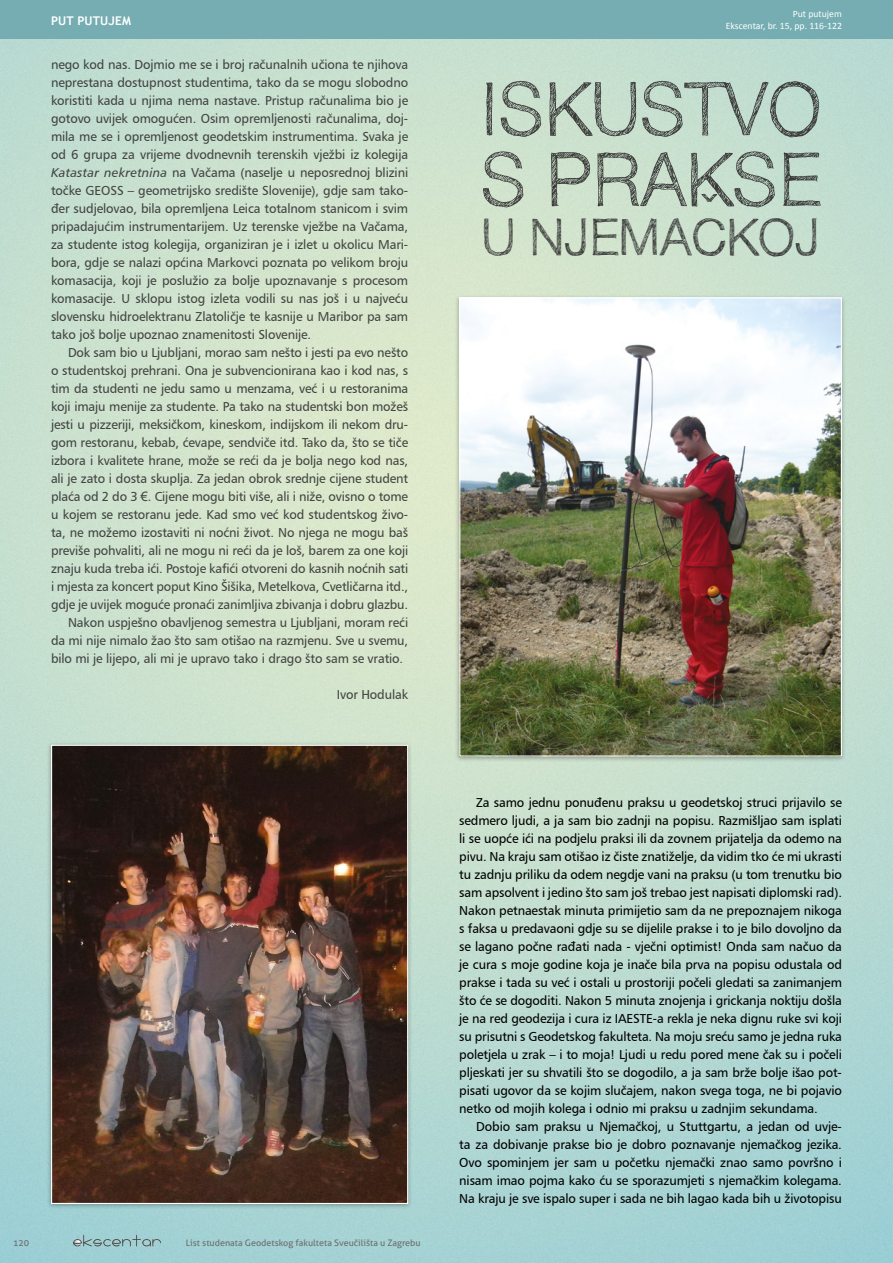
<style>
.page{position:relative;width:893px;height:1263px;background:#fff}
.page>*{position:absolute;margin:0;border:0;box-sizing:border-box;transform-origin:0 0}
.t1{font:300 73.5px/70.5px "Sketchetik";letter-spacing:.145em;color:#3b3b3a}
.t2{font:300 50.55px "Sketchetik";letter-spacing:.095em;color:#3b3b3a}
.t3{font:13.05px/18px "Humanist 777 BT Roman B";letter-spacing:-.015em;color:#3b3b3a;text-align:justify}
.t4{font:13.05px/18px "Humanist 777 BT Roman B";letter-spacing:-.01em;color:#000;text-align:justify}
.t5{font:700 12px "Trebuchet MS";color:#fff}
.t6{font:9.75px/11.7px "Calibri";color:#fff;text-align:right}
.t7{font:9px "Aller";color:#6f6f6e}
.s1{font-family:"Humanist 777 BT Italic B";font-size:12.75px}
.s2{font-family:"Arial"}
</style>
<div class="page">
<svg style="left:73px;top:1235px;width:88px;height:12px"></svg>
<div style="left:0;top:0;width:893px;height:38px;background:#75adb3"></div>
<div style="left:46px;top:741px;width:366px;height:468px;background:#000;opacity:.3"></div>
<img style="left:53px;top:747px;width:353px;height:455px">
<div style="left:455px;top:294px;width:392px;height:468px;background:#000;opacity:.3"></div>
<img style="left:461px;top:299px;width:379px;height:456px">
<svg style="left:701px;top:194px;width:16px;height:8px"></svg>
<p class="t5" style="left:51px;top:13px;width:35px">PUT PUTUJEM</p>
<p class="t3" style="left:51px;top:55px;width:359px">nego kod nas. Dojmio me se i broj računalnih učiona te njihova neprestana dostupnost studentima, tako da se mogu slobodno koristiti kada u njima nema nastave. Pristup računalima bio je gotovo uvijek omogućen. Osim opremljenosti računalima, doj&shy;mila me se i opremljenost geodetskim instrumentima. Svaka je od 6 grupa za vrijeme dvodnevnih terenskih vježbi iz kolegija <span class="s1">Katastar nekretnina</span> na Vačama (naselje u neposrednoj blizini točke GEOSS – geometrijsko središte Slovenije), gdje sam tako&shy;đer sudjelovao, bila opremljena Leica totalnom stanicom i svim pripadajućim instrumentarijem. Uz terenske vježbe na Vačama, za studente istog kolegija, organiziran je i izlet u okolicu Mari&shy;bora, gdje se nalazi općina Markovci poznata po velikom broju komasacija, koji je poslužio za bolje upoznavanje s procesom komasacije. U sklopu istog izleta vodili su nas još i u najveću slovensku hidroelektranu Zlatoličje te kasnije u Maribor pa sam tako još bolje upoznao znamenitosti Slovenije.</p>
<p class="t3" style="left:68px;top:343px;width:342px">Dok sam bio u Ljubljani, morao sam nešto i jesti pa evo nešto</p>
<p class="t3" style="left:51px;top:361px;width:359px">o studentskoj prehrani. Ona je subvencionirana kao i kod nas, s</p>
<p class="t3" style="left:51px;top:379px;width:359px">tim da studenti ne jedu samo u menzama, već i u restoranima</p>
<p class="t3" style="left:51px;top:397px;width:359px">koji imaju menije za studente. Pa tako na studentski bon možeš</p>
<p class="t3" style="left:51px;top:415px;width:359px">jesti u pizzeriji, meksičkom, kineskom, indijskom ili nekom dru-</p>
<p class="t3" style="left:51px;top:433px;width:359px">gom restoranu, kebab, ćevape, sendviče itd. Tako da, što se tiče</p>
<p class="t3" style="left:51px;top:451px;width:359px">izbora i kvalitete hrane, može se reći da je bolja nego kod nas,</p>
<p class="t3" style="left:51px;top:469px;width:359px">ali je zato i dosta skuplja. Za jedan obrok srednje cijene student</p>
<p class="t3" style="left:51px;top:487px;width:359px">plaća od 2 do 3 <span class="s2">€</span>. Cijene mogu biti više, ali i niže, ovisno o tome</p>
<p class="t3" style="left:51px;top:505px;width:359px">u kojem se restoranu jede. Kad smo već kod studentskog živo-</p>
<p class="t3" style="left:51px;top:523px;width:359px">ta, ne možemo izostaviti ni noćni život. No njega ne mogu baš</p>
<p class="t3" style="left:51px;top:541px;width:359px">previše pohvaliti, ali ne mogu ni reći da je loš, barem za one koji</p>
<p class="t3" style="left:51px;top:559px;width:359px">znaju kuda treba ići. Postoje kafići otvoreni do kasnih noćnih sati</p>
<p class="t3" style="left:51px;top:577px;width:359px">i mjesta za koncert poput Kino Šišika, Metelkova, Cvetličarna itd.,</p>
<p class="t3" style="left:51px;top:595px;width:359px">gdje je uvijek moguće pronaći zanimljiva zbivanja i dobru glazbu.</p>
<p class="t3" style="left:68px;top:613px;width:342px">Nakon uspješno obavljenog semestra u Ljubljani, moram reći</p>
<p class="t3" style="left:51px;top:631px;width:359px">da mi nije nimalo žao što sam otišao na razmjenu. Sve u svemu,</p>
<p class="t3" style="left:51px;top:649px;width:354px">bilo mi je lijepo, ali mi je upravo tako i drago što sam se vratio.</p>
<p class="t3" style="left:337px;top:685px;width:73px">Ivor Hodulak</p>
<p class="t6" style="left:726px;top:8px;width:118px">Put putujem<br>Ekscentar, br. 15, pp. 116-122</p>
<h1 class="t1" style="left:480px;top:72px;width:342px">ISKUSTVO<br>S PRAKSE</h1>
<h2 class="t2" style="left:481px;top:206px;width:340px">U NJEMACKOJ</h2>
<p class="t7" style="left:13px;top:1238px;width:18px">120</p>
<p class="t7" style="left:186px;top:1238px;width:236px">List studenata Geodetskog fakulteta Sveučilišta u Zagrebu</p>
<p class="t4" style="left:459px;top:793px;width:384px;text-indent:17px">Za samo jednu ponuđenu praksu u geodetskoj struci prijavilo se sedmero ljudi, a ja sam bio zadnji na popisu. Razmišljao sam isplati li se uopće ići na podjelu praksi ili da zovnem prijatelja da odemo na pivu. Na kraju sam otišao iz čiste znatiželje, da vidim tko će mi ukrasti tu zadnju priliku da odem negdje vani na praksu (u tom trenutku bio sam apsolvent i jedino što sam još trebao jest napisati diplomski rad).<br>Nakon petnaestak minuta primijetio sam da ne prepoznajem nikoga s faksa u predavaoni gdje su se dijelile prakse i to je bilo dovoljno da se lagano počne rađati nada - vječni optimist! Onda sam načuo da je cura s moje godine koja je inače bila prva na popisu odustala od prakse i tada su već i ostali u prostoriji počeli gledati sa zanimanjem što će se dogoditi. Nakon 5 minuta znojenja i grickanja noktiju došla je na red geodezija i cura iz IAESTE-a rekla je neka dignu ruke svi koji su prisutni s Geodetskog fakulteta. Na moju sreću samo je jedna ruka poletjela u zrak – i to moja! Ljudi u redu pored mene čak su i počeli pljeskati jer su shvatili što se dogodilo, a ja sam brže bolje išao pot&shy;pisati ugovor da se kojim slučajem, nakon svega toga, ne bi pojavio netko od mojih kolega i odnio mi praksu u zadnjim sekundama.</p>
<p class="t4" style="left:459px;top:1117px;width:384px;text-indent:17px">Dobio sam praksu u Njemačkoj, u Stuttgartu, a jedan od uvje&shy;ta za dobivanje prakse bio je dobro poznavanje njemačkog jezika.<br>Ovo spominjem jer sam u početku njemački znao samo površno i nisam imao pojma kako ću se sporazumjeti s njemačkim kolegama.<br>Na kraju je sve ispalo super i sada ne bih lagao kada bih u životopisu</p>
</div>
